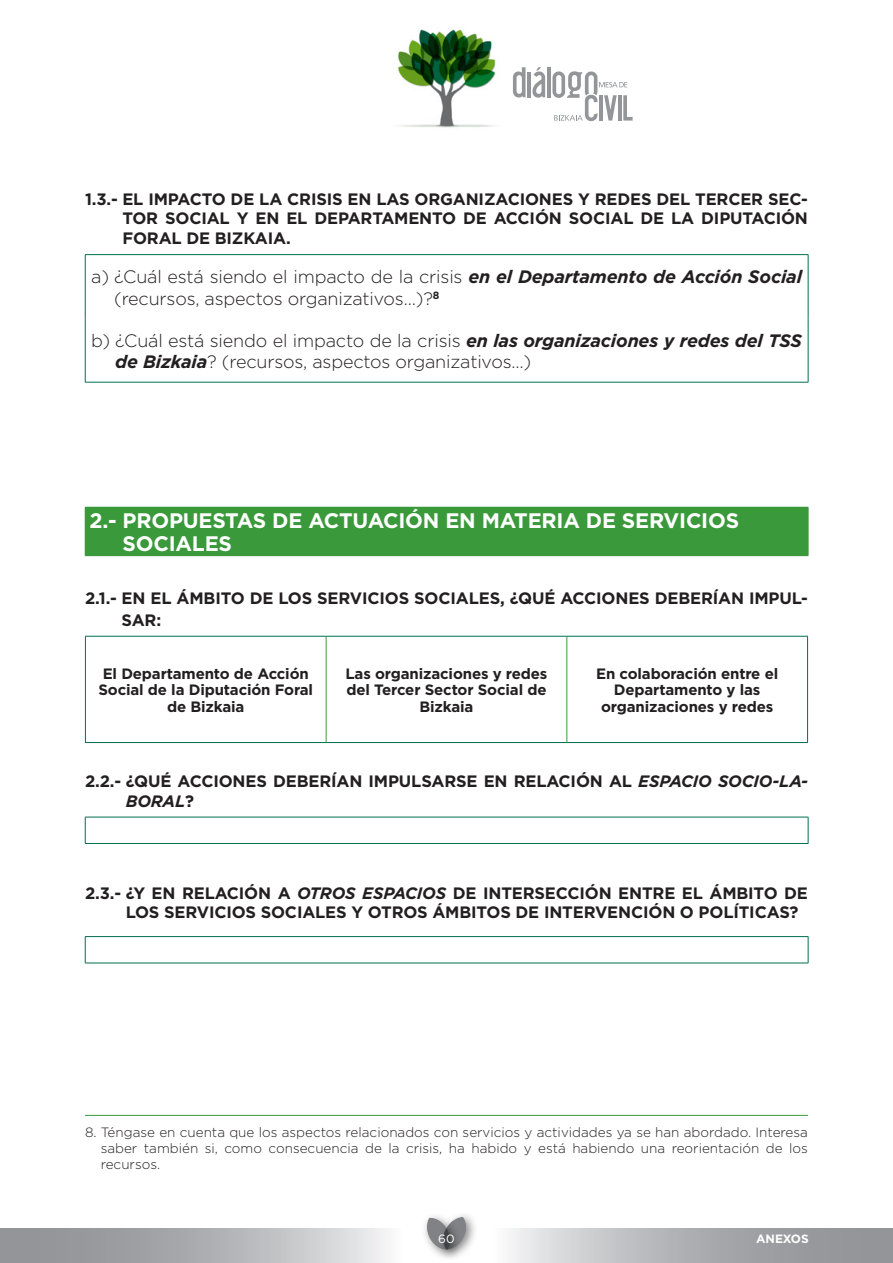
<style>
.page{position:relative;width:893px;height:1263px;background:#fff}
.page>*{position:absolute;margin:0;border:0;box-sizing:border-box;transform-origin:0 0}
.t1{font:700 21px/23.1px "Gotham";letter-spacing:-.01em;color:#fff}
.t2{font:300 18px/21.6px "Gotham";letter-spacing:-.01em;color:#231f20}
.t3{font:700 16.5px "Gotham";letter-spacing:-.01em;color:#231f20}
.t4{font:italic 700 16.5px "Gotham";letter-spacing:-.01em;color:#231f20}
.t5{font:700 15px/16.5px "Gotham";letter-spacing:-.01em;color:#231f20;text-align:center}
.t6{font:300 13.5px/16.2px "Gotham";color:#231f20;text-align:justify}
.t7{font:700 12px "Gotham";letter-spacing:-.01em;color:#fff}
.t8{font:12px "Gotham";color:#fff}
.s1{font-weight:700;font-style:italic}
.s2{font-style:normal}
.s3{font-style:italic}
</style>
<div class="page">
<svg style="left:509px;top:1229px;width:384px;height:34px;background:#b2b3b6"></svg>
<svg style="left:0;top:1229px;width:388px;height:34px;background:#b2b3b6"></svg>
<div style="left:421px;top:1212px;width:41px;height:49px;background:#231f20;opacity:.55"></div>
<div style="left:437px;top:1211px;width:41px;height:50px;background:#231f20;opacity:.55"></div>
<svg style="left:427px;top:1217px;width:39px;height:32px"></svg>
<img style="left:398px;top:29px;width:98px;height:99px">
<svg style="left:513px;top:67px;width:12px;height:30px"></svg>
<hr style="left:527px;top:72px;width:4px;height:25px;background:#939598">
<svg style="left:532px;top:67px;width:13px;height:31px"></svg>
<hr style="left:547px;top:67px;width:4px;height:30px;background:#939598">
<svg style="left:552px;top:71px;width:81px;height:50px"></svg>
<hr style="left:85px;top:254px;width:723px;height:1px;background:#016f4f">
<hr style="left:85px;top:255px;width:1px;height:63px;background:#016f4f">
<hr style="left:808px;top:255px;width:1px;height:63px;background:#016f4f">
<hr style="left:85px;top:318px;width:1px;height:64px;background:#016f4f">
<hr style="left:808px;top:318px;width:1px;height:64px;background:#016f4f">
<hr style="left:85px;top:382px;width:723px;height:1px;background:#016f4f">
<div style="left:85px;top:507px;width:723px;height:49px;background:#3a9a3b"></div>
<hr style="left:808px;top:507px;width:1px;height:48px;background:#3a9a3b">
<hr style="left:326px;top:637px;width:1px;height:105px;background:#3a9a3b">
<hr style="left:566px;top:637px;width:1px;height:105px;background:#3a9a3b">
<hr style="left:85px;top:636px;width:241px;height:1px;background:#016f4f">
<hr style="left:85px;top:637px;width:1px;height:105px;background:#016f4f">
<hr style="left:326px;top:636px;width:241px;height:1px;background:#016f4f">
<hr style="left:567px;top:636px;width:241px;height:1px;background:#016f4f">
<hr style="left:807px;top:637px;width:1px;height:105px;background:#016f4f">
<hr style="left:85px;top:742px;width:241px;height:1px;background:#016f4f">
<hr style="left:326px;top:742px;width:241px;height:1px;background:#016f4f">
<hr style="left:567px;top:742px;width:241px;height:1px;background:#016f4f">
<hr style="left:85px;top:817px;width:723px;height:1px;background:#016f4f">
<svg style="left:85px;top:817px;width:1px;height:26px"></svg>
<svg style="left:808px;top:817px;width:1px;height:26px"></svg>
<hr style="left:85px;top:843px;width:723px;height:1px;background:#016f4f">
<hr style="left:85px;top:936px;width:723px;height:1px;background:#016f4f">
<svg style="left:85px;top:937px;width:1px;height:26px"></svg>
<svg style="left:808px;top:937px;width:1px;height:26px"></svg>
<hr style="left:85px;top:963px;width:723px;height:1px;background:#016f4f">
<hr style="left:85px;top:1115px;width:723px;height:1px;background:#3a9a3b">
<p class="t3" style="left:85px;top:188px;width:76px">1.3.- EL IMPACTO</p>
<p class="t3" style="left:231px;top:188px;width:67px">DELACRISIS</p>
<p class="t3" style="left:348px;top:188px;width:41px">EN LAS</p>
<p class="t3" style="left:414px;top:188px;width:13px">ORGANI</p>
<p class="t3" style="left:484px;top:188px;width:24px">ZACIONES</p>
<p class="t3" style="left:578px;top:188px;width:29px">Y REDES</p>
<p class="t3" style="left:656px;top:188px;width:12px">DEL</p>
<p class="t3" style="left:695px;top:188px;width:23px">TERCER</p>
<p class="t3" style="left:768px;top:188px;width:41px">SEC-</p>
<p class="t3" style="left:122px;top:208px;width:5px">TOR</p>
<p class="t3" style="left:165px;top:208px;width:22px">SOCIAL</p>
<p class="t3" style="left:237px;top:208px;width:103px">YEN EL DEPARTAMENTO</p>
<p class="t3" style="left:463px;top:208px;width:48px">DE ACCI</p>
<p class="t3" style="left:535px;top:208px;width:56px">ÓN SOCIAL</p>
<p class="t3" style="left:640px;top:208px;width:84px">DE LA DIPUTACI</p>
<p class="t3" style="left:781px;top:208px;width:26px">ÓN</p>
<p class="t3" style="left:122px;top:227px;width:13px">FORAL</p>
<p class="t3" style="left:186px;top:227px;width:80px">DE BIZKAIA</p>
<p class="t3" style="left:286px;top:227px;width:6px">.</p>
<p class="t2" style="left:114px;top:265px;width:690px;text-indent:-23px">a) ¿Cuál está siendo el impacto de la crisis <span class="s1">en el Departamento de Acción Social </span>(recursos, aspectos organizativos…)?<sup>8</sup></p>
<p class="t2" style="left:115px;top:329px;width:688px;text-indent:-24px">b) ¿Cuál está siendo el impacto de la crisis <span class="s1">en las organizaciones y redes del TSS de Bizkaia</span>? (recursos, aspectos organizativos…)</p>
<p class="t1" style="left:123px;top:509px;width:618px;text-indent:-33px">2.- PROPUESTAS DE ACTUACIÓN EN MATERIA DE SERVICIOS<br>SOCIALES</p>
<p class="t3" style="left:85px;top:587px;width:104px">2.1.- EN EL ÁMBITO</p>
<p class="t3" style="left:250px;top:587px;width:41px">DE LOS</p>
<p class="t3" style="left:317px;top:587px;width:12px">SER</p>
<p class="t3" style="left:350px;top:587px;width:23px">VICIOS</p>
<p class="t3" style="left:414px;top:587px;width:12px">SOCIALES</p>
<p class="t3" style="left:500px;top:587px;width:73px">, ¿QUÉ ACCIONES</p>
<p class="t3" style="left:655px;top:587px;width:13px">DEBER</p>
<p class="t3" style="left:713px;top:587px;width:48px">ÍAN IMPUL</p>
<p class="t3" style="left:801px;top:587px;width:8px">-</p>
<p class="t3" style="left:122px;top:609px;width:5px">SAR</p>
<p class="t3" style="left:156px;top:609px;width:6px">:</p>
<p class="t5" style="left:98px;top:665px;width:216px">EL DEPARTAMENTO DE ACCIÓN<br>SOCIAL DE LA DIPUTACIÓN FORAL<br>DE BIZKAIA</p>
<p class="t5" style="left:345px;top:665px;width:203px">LAS ORGANIZACIONES Y REDES<br>DEL TERCER SECTOR SOCIAL DE<br>BIZKAIA</p>
<p class="t5" style="left:596px;top:665px;width:184px">EN COLABORACIÓN ENTRE EL<br>DEPARTAMENTO Y LAS<br>ORGANIZACIONES Y REDES</p>
<p class="t3" style="left:85px;top:770px;width:105px">2.2.- ¿QU É ACCIONES</p>
<p class="t3" style="left:273px;top:770px;width:13px">DEBER</p>
<p class="t3" style="left:331px;top:770px;width:50px">ÍAN IMPULSARSE</p>
<p class="t3" style="left:484px;top:770px;width:41px">EN RELACI</p>
<p class="t4" style="left:576px;top:770px;width:75px"><span class="s2">ÓNAL</span> espac</p>
<p class="t4" style="left:693px;top:770px;width:117px">io socio-la-</p>
<p class="t4" style="left:126px;top:790px;width:70px">boral<span class="s2">?</span></p>
<p class="t3" style="left:85px;top:883px;width:108px">2.3.- ¿Y EN RELACI</p>
<p class="t4" style="left:244px;top:883px;width:131px"><span class="s2">ÓNA</span>otrosespac</p>
<p class="t3" style="left:417px;top:883px;width:78px"><span class="s3">ios</span> DE INTERSECCI</p>
<p class="t3" style="left:585px;top:883px;width:46px">ÓN ENTRE</p>
<p class="t3" style="left:682px;top:883px;width:40px">EL ÁMBITO</p>
<p class="t3" style="left:784px;top:883px;width:12px">DE</p>
<p class="t3" style="left:126px;top:901px;width:4px">LOS</p>
<p class="t3" style="left:164px;top:901px;width:12px">SER</p>
<p class="t3" style="left:197px;top:901px;width:23px">VICIOS</p>
<p class="t3" style="left:261px;top:901px;width:12px">SOCIALES</p>
<p class="t3" style="left:351px;top:901px;width:30px">Y OTROS</p>
<p class="t3" style="left:432px;top:901px;width:13px">ÁMBITOS</p>
<p class="t3" style="left:516px;top:901px;width:40px">DE INTER</p>
<p class="t3" style="left:595px;top:901px;width:23px">VENCI</p>
<p class="t3" style="left:648px;top:901px;width:63px">ÓNOPOL</p>
<p class="t3" style="left:733px;top:901px;width:17px">ÍTICAS</p>
<p class="t3" style="left:790px;top:901px;width:10px">?</p>
<p class="t6" style="left:101px;top:1124px;width:709px;text-indent:-16px">8. Téngase en cuenta que los aspectos relacionados con servicios y actividades ya se han abordado. Interesa saber también si, como consecuencia de la crisis, ha habido y está habiendo una reorientación de los recursos.</p>
<p class="t8" style="left:438px;top:1231px;width:18px">60</p>
<p class="t7" style="left:756px;top:1231px;width:52px">ANEXOS</p>
</div>
